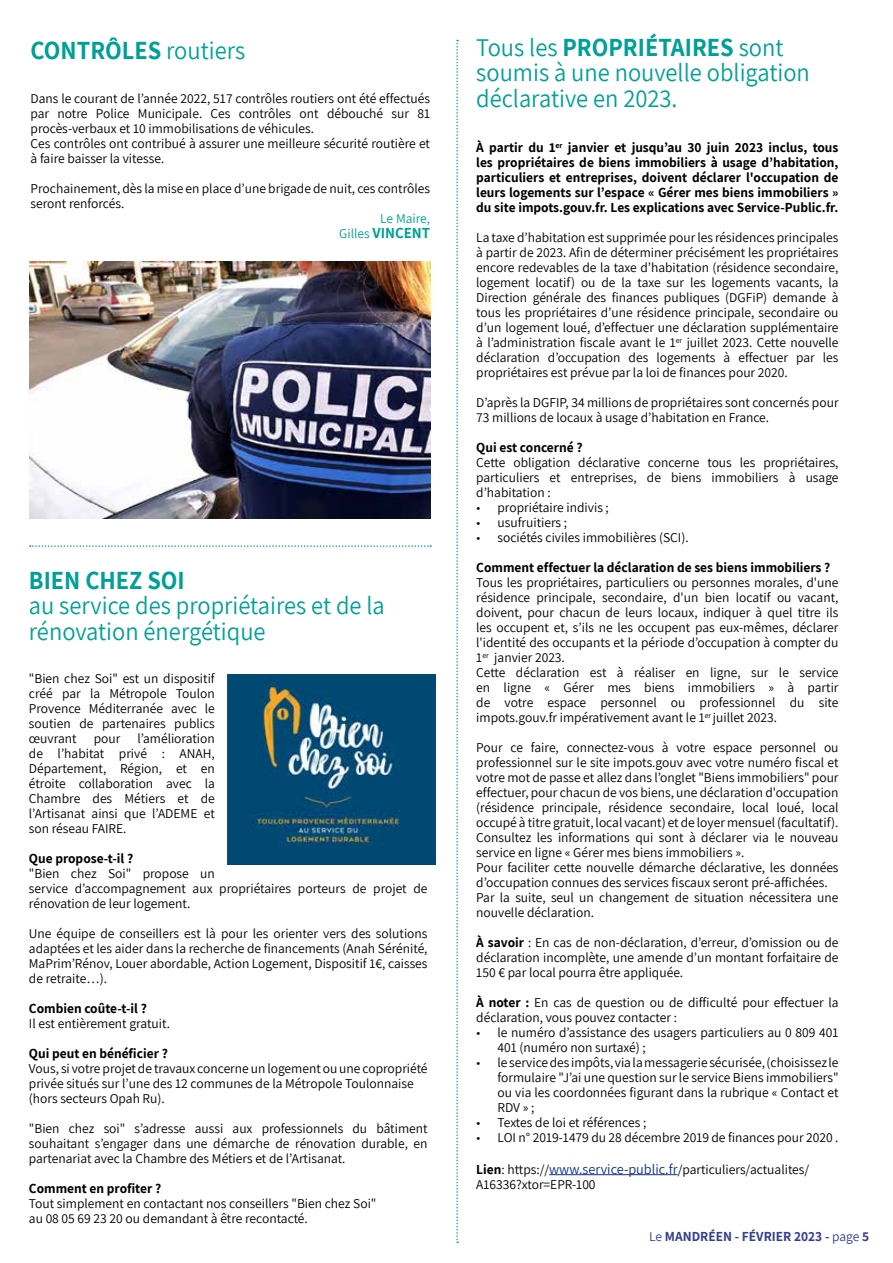
<style>
.page{position:relative;width:893px;height:1263px;background:#fff}
.page>*{position:absolute;margin:0;border:0;box-sizing:border-box;transform-origin:0 0}
.t1{font:25.5px/25.5px "Assistant";color:#00a096;scale:.96 1}
.t2{font:700 25.5px "Assistant";color:#00a096;scale:.96 1}
.t3{font:700 15px "Assistant";color:#00a096}
.t4{font:13.5px/15px "Assistant";color:#000}
.t5{font:700 13.5px/15px "Assistant";color:#000;text-align:justify}
.t6{font:700 13.5px "Assistant";color:#364090}
.t7{font:13.5px "Assistant";color:#00a096}
.s1{font-weight:400}
.s2{font-weight:400;font-size:13.5px}
.s3{font-weight:700}
.s4{font-family:"Myriad Pro"}
.s5{font-size:14.25px;color:#0e3187}
</style>
<div class="page">
<hr style="left:549px;top:1174px;width:129px;height:1px;background:#0e3187">
<img style="left:29px;top:262px;width:401px;height:256px">
<img style="left:228px;top:674px;width:208px;height:190px">
<svg style="left:456px;top:40px;width:2px;height:1203px"></svg>
<svg style="left:30px;top:545px;width:401px;height:2px"></svg>
<h1 class="t2" style="left:31px;top:33px;width:225px">CONTRÔLES <span class="s1">routiers</span></h1>
<p class="t4" style="left:31px;top:90px;width:401px">Dans le courant de l’année 2022, 517 contrôles routiers ont été effectués par notre Police Municipale. Ces contrôles ont débouché sur 81 procès-verbaux et 10 immobilisations de véhicules.<br>Ces contrôles ont contribué à assurer une meilleure sécurité routière et à faire baisser la vitesse.</p>
<p class="t4" style="left:31px;top:180px;width:401px">Prochainement, dès la mise en place d’une brigade de nuit, ces contrôles seront renforcés.</p>
<p class="t7" style="left:380px;top:209px;width:51px">Le Maire,</p>
<p class="t3" style="left:339px;top:222px;width:92px"><span class="s2">Gilles</span> VINCENT</p>
<h1 class="t2" style="left:29px;top:563px;width:164px">BIEN CHEZ SOI</h1>
<h1 class="t1" style="left:29px;top:592px;width:372px">au service des propriétaires et de la rénovation énergétique</h1>
<p class="t4" style="left:29px;top:670px;width:187px;text-align:justify">"Bien chez Soi" est un dispositif créé par la Métropole Toulon Provence Méditerranée avec le soutien de partenaires publics œuvrant</p>
<p class="t4" style="left:29px;top:730px;width:187px;text-align:justify;text-indent:108px">l’amélioration de l’habitat privé : ANAH, Département, Région, et en étroite collaboration avec la Chambre des Métiers et de l’Artisanat ainsi que l’ADEME et son réseau FAIRE.</p>
<p class="t5" style="left:29px;top:851px;width:106px">Que propose-t-il ?</p>
<p class="t4" style="left:29px;top:865px;width:400px">"Bien chez Soi" propose un<br>service d’accompagnement aux propriétaires porteurs de projet de rénovation de leur logement.</p>
<p class="t4" style="left:29px;top:925px;width:400px;text-align:justify">Une équipe de conseillers est là pour les orienter vers des solutions adaptées et les aider dans la recherche de financements (Anah Sérénité, MaPrim’Rénov, Louer abordable, Action Logement, Dispositif 1€, caisses de retraite…).</p>
<p class="t5" style="left:29px;top:1000px;width:119px">Combien coûte-t-il ?</p>
<p class="t4" style="left:29px;top:1015px;width:143px">Il est entièrement gratuit.</p>
<p class="t5" style="left:29px;top:1045px;width:140px">Qui peut en bénéficier ?</p>
<p class="t4" style="left:29px;top:1060px;width:400px">Vous, si votre projet de travaux concerne un logement ou une copropriété privée situés sur l’une des 12 communes de la Métropole Toulonnaise (hors secteurs Opah Ru).</p>
<p class="t4" style="left:29px;top:1120px;width:400px;text-align:justify">"Bien chez soi" s’adresse aussi aux professionnels du bâtiment souhaitant s’engager dans une démarche de rénovation durable, en partenariat avec la Chambre des Métiers et de l’Artisanat.</p>
<p class="t5" style="left:29px;top:1180px;width:134px">Comment en profiter ?</p>
<p class="t4" style="left:29px;top:1195px;width:349px">Tout simplement en contactant nos conseillers "Bien chez Soi" au 08 05 69 23 20 ou demandant à être recontacté.</p>
<p class="t4" style="left:94px;top:730px;width:28px">pour</p>
<h1 class="t1" style="left:476px;top:34px;width:349px">Tous les <span class="s3">PROPRIÉTAIRES</span> sont soumis à une nouvelle obligation déclarative en 2023.</h1>
<p class="t5" style="left:476px;top:139px;width:364px">À partir du 1<sup>er</sup> janvier et jusqu’au 30 juin 2023 inclus, tous les propriétaires de biens immobiliers à usage d’habitation, particuliers et entreprises, doivent déclarer l'occupation de leurs logements sur l’espace « Gérer mes biens immobiliers » du site impots.gouv.fr. Les explications avec Service-Public.fr.</p>
<p class="t4" style="left:476px;top:229px;width:364px;text-align:justify">La taxe d’habitation est supprimée pour les résidences principales à partir de 2023. Afin de déterminer précisément les propriétaires encore redevables de la taxe d’habitation (résidence secondaire, logement locatif) ou de la taxe sur les logements vacants, la Direction générale des finances publiques (DGFiP) demande à tous les propriétaires d’une résidence principale, secondaire ou d’un logement loué, d’effectuer une déclaration supplémentaire à l’administration fiscale avant le 1<sup>er</sup> juillet 2023. Cette nouvelle déclaration d’occupation des logements à effectuer par les propriétaires est prévue par la loi de finances pour 2020.</p>
<p class="t4" style="left:476px;top:394px;width:364px">D’après la DGFIP, 34 millions de propriétaires sont concernés pour<br>73 millions de locaux à usage d’habitation en France.</p>
<p class="t5" style="left:476px;top:439px;width:108px">Qui est concerné ?</p>
<p class="t4" style="left:476px;top:454px;width:364px;text-align:justify">Cette obligation déclarative concerne tous les propriétaires, particuliers et entreprises, de biens immobiliers à usage d’habitation :</p>
<p class="t4" style="left:476px;top:499px;width:134px"><span class="s4">•</span> propriétaire indivis ;</p>
<p class="t4" style="left:476px;top:514px;width:92px"><span class="s4">•</span> usufruitiers ;</p>
<p class="t4" style="left:476px;top:529px;width:214px"><span class="s4">•</span> sociétés civiles immobilières (SCI).</p>
<p class="t5" style="left:476px;top:559px;width:356px">Comment effectuer la déclaration de ses biens immobiliers ?</p>
<p class="t4" style="left:476px;top:574px;width:364px">Tous les propriétaires, particuliers ou personnes morales, d'une résidence principale, secondaire, d'un bien locatif ou vacant, doivent, pour chacun de leurs locaux, indiquer à quel titre ils les occupent et, s’ils ne les occupent pas eux-mêmes, déclarer l'identité des occupants et la période d’occupation à compter du 1<sup>er</sup> janvier 2023.<br>Cette déclaration est à réaliser en ligne, sur le service en ligne « Gérer mes biens immobiliers » à partir de votre espace personnel ou professionnel du site impots.gouv.fr impérativement avant le 1<sup>er</sup> juillet 2023.</p>
<p class="t4" style="left:476px;top:739px;width:364px">Pour ce faire, connectez-vous à votre espace personnel ou professionnel sur le site impots.gouv avec votre numéro fiscal et votre mot de passe et allez dans l’onglet "Biens immobiliers" pour effectuer, pour chacun de vos biens, une déclaration d'occupation (résidence principale, résidence secondaire, local loué, local occupé à titre gratuit, local vacant) et de loyer mensuel (facultatif).<br>Consultez les informations qui sont à déclarer via le nouveau service en ligne « Gérer mes biens immobiliers ».<br>Pour faciliter cette nouvelle démarche déclarative, les données d’occupation connues des services fiscaux seront pré-affichées.<br>Par la suite, seul un changement de situation nécessitera une nouvelle déclaration.</p>
<p class="t4" style="left:476px;top:934px;width:364px;text-align:justify"><span class="s3">À savoir</span> : En cas de non-déclaration, d’erreur, d’omission ou de déclaration incomplète, une amende d’un montant forfaitaire de 150 € par local pourra être appliquée.</p>
<p class="t4" style="left:476px;top:994px;width:364px"><span class="s3">À noter :</span> En cas de question ou de difficulté pour effectuer la déclaration, vous pouvez contacter :</p>
<p class="t4" style="left:497px;top:1024px;width:342px;text-indent:-21px"><span class="s4">•</span> le numéro d’assistance des usagers particuliers au 0 809 401<br>401 (numéro non surtaxé) ;</p>
<p class="t4" style="left:497px;top:1054px;width:343px;text-align:justify;text-indent:-21px"><span class="s4">•</span> le service des impôts, via la messagerie sécurisée, (choisissez le formulaire "J’ai une question sur le service Biens immobiliers" ou via les coordonnées figurant dans la rubrique « Contact et RDV » ;</p>
<p class="t4" style="left:476px;top:1114px;width:171px"><span class="s4">•</span> Textes de loi et références ;</p>
<p class="t4" style="left:476px;top:1129px;width:364px"><span class="s4">•</span> LOI n° 2019-1479 du 28 décembre 2019 de finances pour 2020 .</p>
<p class="t4" style="left:476px;top:1161px;width:335px"><span class="s3">Lien</span>: https://<span class="s5">www.service-public.fr</span>/particuliers/actualites/<br>A16336?xtor=EPR-100</p>
<p class="t6" style="left:649px;top:1227px;width:221px"><span class="s1">Le</span> MANDRÉEN - FÉVRIER 2023 - <span class="s1">page</span> 5</p>
</div>
